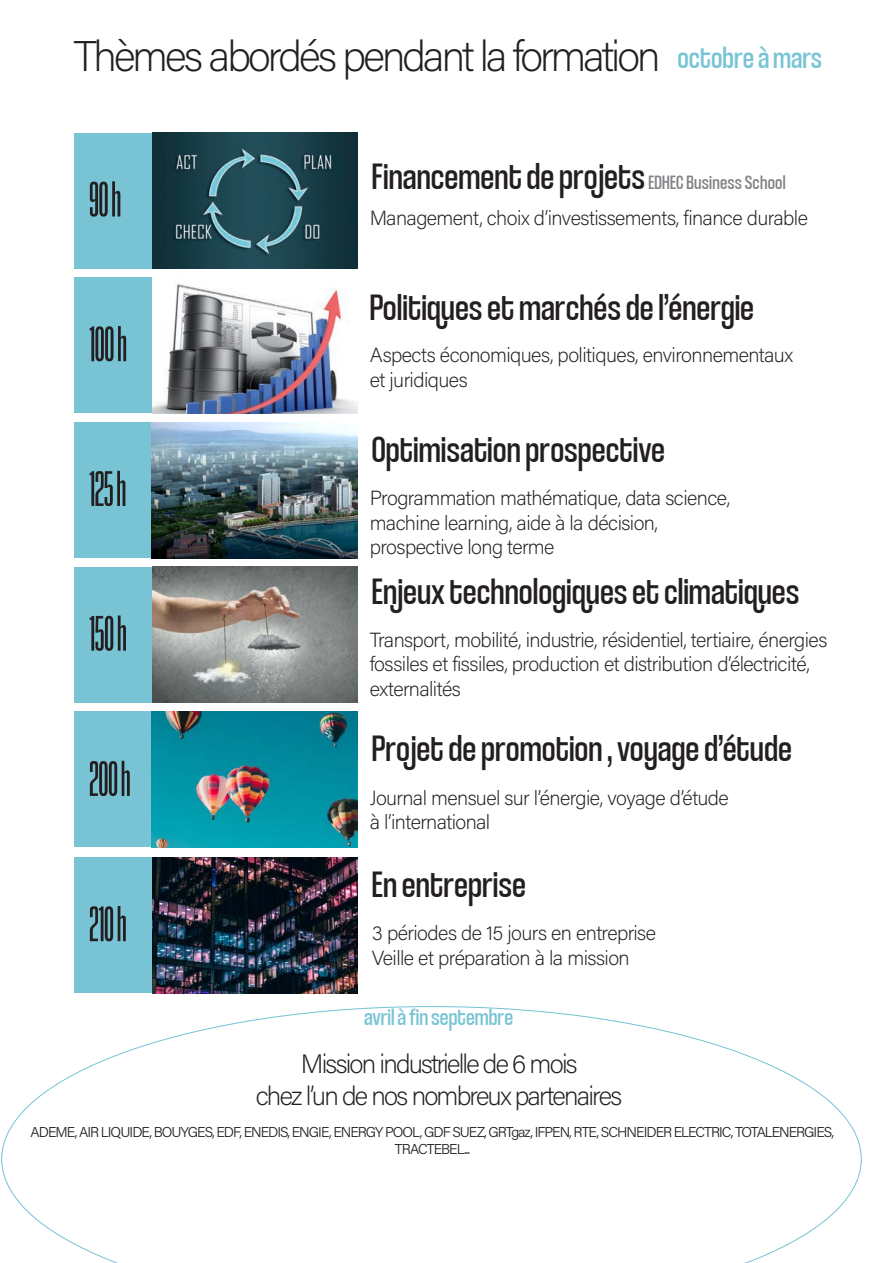
<style>
.page{position:relative;width:893px;height:1263px;background:#fff}
.page>*{position:absolute;margin:0;border:0;box-sizing:border-box;transform-origin:0 0}
.t1{font:52.35px "Coolvetica Crammed Rg";color:#231f20}
.t2{font:42.9px "Acumin Variable Concept";letter-spacing:-.07em;color:#231f20}
.t3{font:38.85px "Coolvetica Condensed Rg";color:#231f20}
.t4{font:31.8px "Coolvetica Condensed Rg";color:#78c4d5}
.t5{font:26.55px "Acumin Variable Concept";letter-spacing:-.07em;color:#231f20}
.t6{font:24.45px "Coolvetica Condensed Rg";color:#78c4d5}
.t7{font:20.4px/24.5px "Acumin Variable Concept";letter-spacing:-.03em;color:#231f20}
.t8{font:14.25px/17.1px "Acumin Variable Concept";letter-spacing:-.07em;color:#231f20;text-align:center}
.s1{font-size:20.4px;color:#808285}
</style>
<div class="page">
<div style="left:74px;top:133px;width:283px;height:136px;background:#78c4d5"></div>
<img style="left:153px;top:133px;width:204px;height:136px">
<div style="left:74px;top:277px;width:283px;height:136px;background:#78c4d5"></div>
<img style="left:153px;top:277px;width:204px;height:136px">
<div style="left:74px;top:422px;width:283px;height:136px;background:#78c4d5"></div>
<img style="left:152px;top:422px;width:205px;height:136px">
<div style="left:74px;top:567px;width:283px;height:136px;background:#78c4d5"></div>
<img style="left:153px;top:567px;width:204px;height:136px">
<div style="left:74px;top:711px;width:283px;height:136px;background:#78c4d5"></div>
<img style="left:152px;top:711px;width:205px;height:136px">
<div style="left:74px;top:857px;width:283px;height:136px;background:#78c4d5"></div>
<img style="left:153px;top:857px;width:204px;height:136px">
<svg style="left:1px;top:1006px;width:861px;height:257px"></svg>
<p class="t2" style="left:74px;top:26px;width:588px">Thèmes abordés pendant la formation</p>
<p class="t4" style="left:677px;top:37px;width:146px">octobre à mars</p>
<p class="t1" style="left:89px;top:172px;width:33px">90 h</p>
<p class="t1" style="left:89px;top:317px;width:39px">100 h</p>
<p class="t1" style="left:89px;top:462px;width:38px">125 h</p>
<p class="t1" style="left:89px;top:606px;width:39px">150 h</p>
<p class="t1" style="left:89px;top:752px;width:43px">200 h</p>
<p class="t1" style="left:89px;top:897px;width:39px">210 h</p>
<p class="t3" style="left:372px;top:152px;width:415px">Financement de projets<span class="s1">EDHEC Business School</span></p>
<p class="t7" style="left:370px;top:205px;width:440px">Management, choix d’investissements, finance durable</p>
<p class="t3" style="left:370px;top:283px;width:386px">Politiques et marchés de l’énergie</p>
<p class="t7" style="left:370px;top:342px;width:425px">Aspects économiques, politiques, environnementaux et juridiques</p>
<p class="t3" style="left:372px;top:425px;width:295px">Optimisation prospective</p>
<p class="t7" style="left:370px;top:485px;width:362px">Programmation mathématique, data science, machine learning, aide à la décision, prospective long terme</p>
<p class="t3" style="left:372px;top:567px;width:429px">Enjeux technologiques et climatiques</p>
<p class="t7" style="left:370px;top:627px;width:459px">Transport, mobilité, industrie, résidentiel, tertiaire, énergies fossiles et fissiles, production et distribution d’électricité, externalités</p>
<p class="t3" style="left:372px;top:724px;width:422px">Projet de promotion , voyage d’étude</p>
<p class="t7" style="left:370px;top:784px;width:360px">Journal mensuel sur l’énergie, voyage d’étude à l’international</p>
<p class="t3" style="left:372px;top:860px;width:156px">En entreprise</p>
<p class="t7" style="left:372px;top:920px;width:286px">3 périodes de 15 jours en entreprise</p>
<p class="t7" style="left:372px;top:945px;width:259px">Veille et préparation à la mission</p>
<p class="t6" style="left:364px;top:1001px;width:151px">avril à fin septembre</p>
<p class="t5" style="left:301px;top:1045px;width:278px">Mission industrielle de 6 mois</p>
<p class="t5" style="left:256px;top:1077px;width:368px">chez l’un de nos nombreux partenaires</p>
<p class="t8" style="left:31px;top:1123px;width:805px">ADEME, AIR LIQUIDE, BOUYGES, EDF, ENEDIS, ENGIE, ENERGY POOL, GDF SUEZ, GRTgaz, IFPEN, RTE, SCHNEIDER ELECTRIC, TOTALENERGIES,<br>TRACTEBEL...</p>
</div>
